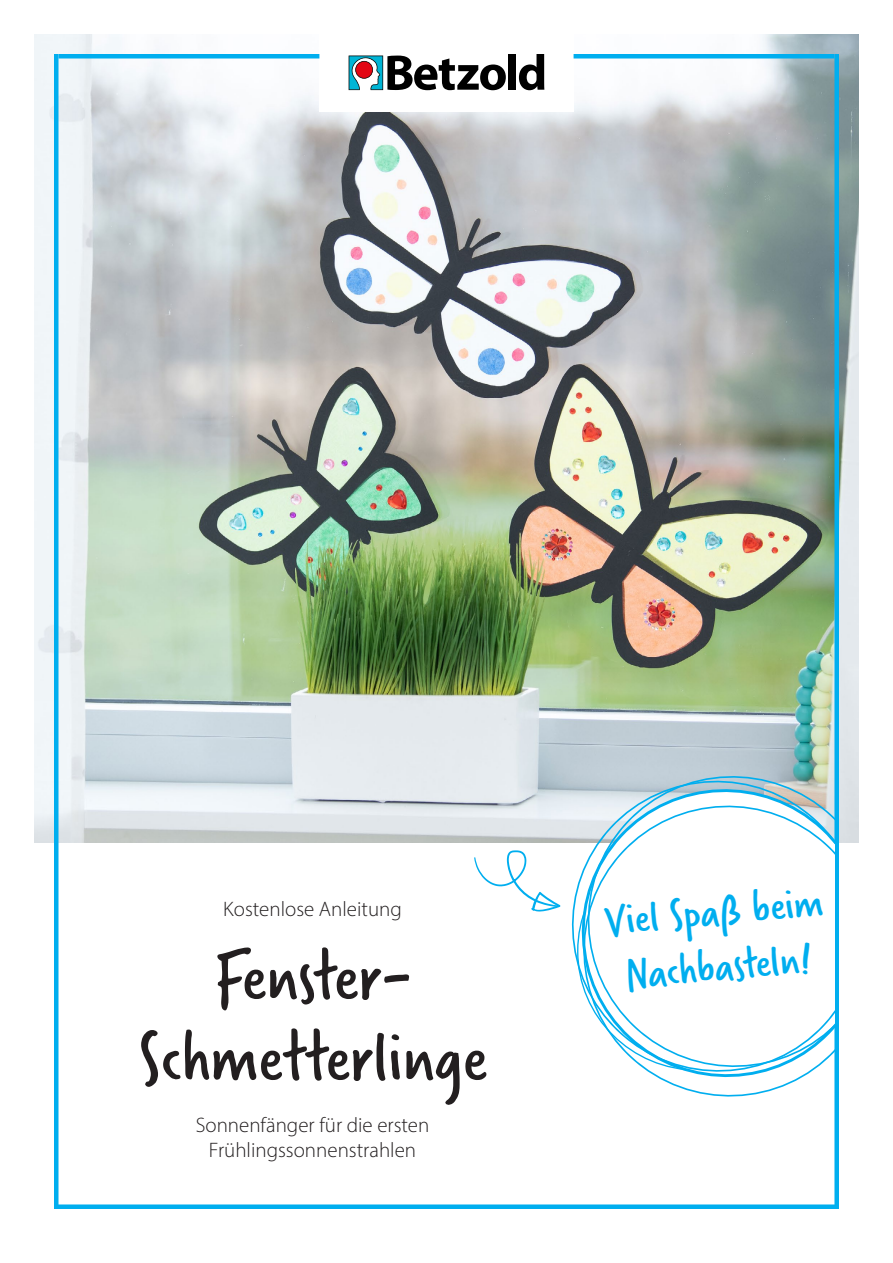
<style>
.page{position:relative;width:893px;height:1263px;background:#fff}
.page>*{position:absolute;margin:0;border:0;box-sizing:border-box;transform-origin:0 0}
.t1{font:75px/81px "Verveine";color:#231f20;text-align:center}
.t2{font:46.05px/55.2px "Verveine";color:#00aeef;text-align:center}
.t3{font:300 21px/25.2px "Myriad Pro";color:#231f20;text-align:center}
</style>
<div class="page">
<img style="left:34px;top:34px;width:825px;height:808px">
<div style="left:319px;top:32px;width:255px;height:80px;background:#fff"></div>
<div style="left:58px;top:54px;width:261px;height:5px;background:#00aeef"></div>
<div style="left:574px;top:54px;width:260px;height:5px;background:#00aeef"></div>
<hr style="left:54px;top:54px;width:4px;height:1155px;background:#00aeef">
<div style="left:834px;top:54px;width:5px;height:1155px;background:#00aeef"></div>
<div style="left:54px;top:1204px;width:783px;height:5px;background:#00aeef"></div>
<svg style="left:568px;top:774px;width:266px;height:16px;background:#abc5cf"></svg>
<svg style="left:568px;top:790px;width:266px;height:307px"></svg>
<svg style="left:474px;top:850px;width:87px;height:61px"></svg>
<svg style="left:349px;top:56px;width:157px;height:34px"></svg>
<div style="left:508px;top:54px;width:8px;height:36px;background:#000"></div>
<svg style="left:519px;top:54px;width:25px;height:36px"></svg>
<p class="t3" style="left:223px;top:896px;width:180px">Kostenlose Anleitung</p>
<h1 class="t1" style="left:138px;top:937px;width:350px">Fenster-<br>Schmetterlinge</h1>
<p class="t3" style="left:196px;top:1112px;width:235px">Sonnenfänger für die ersten<br>Frühlingssonnenstrahlen</p>
<h2 class="t2" style="left:602px;top:894px;width:221px;rotate:-5deg">Viel Spaß beim<br>Nachbasteln!</h2>
</div>
